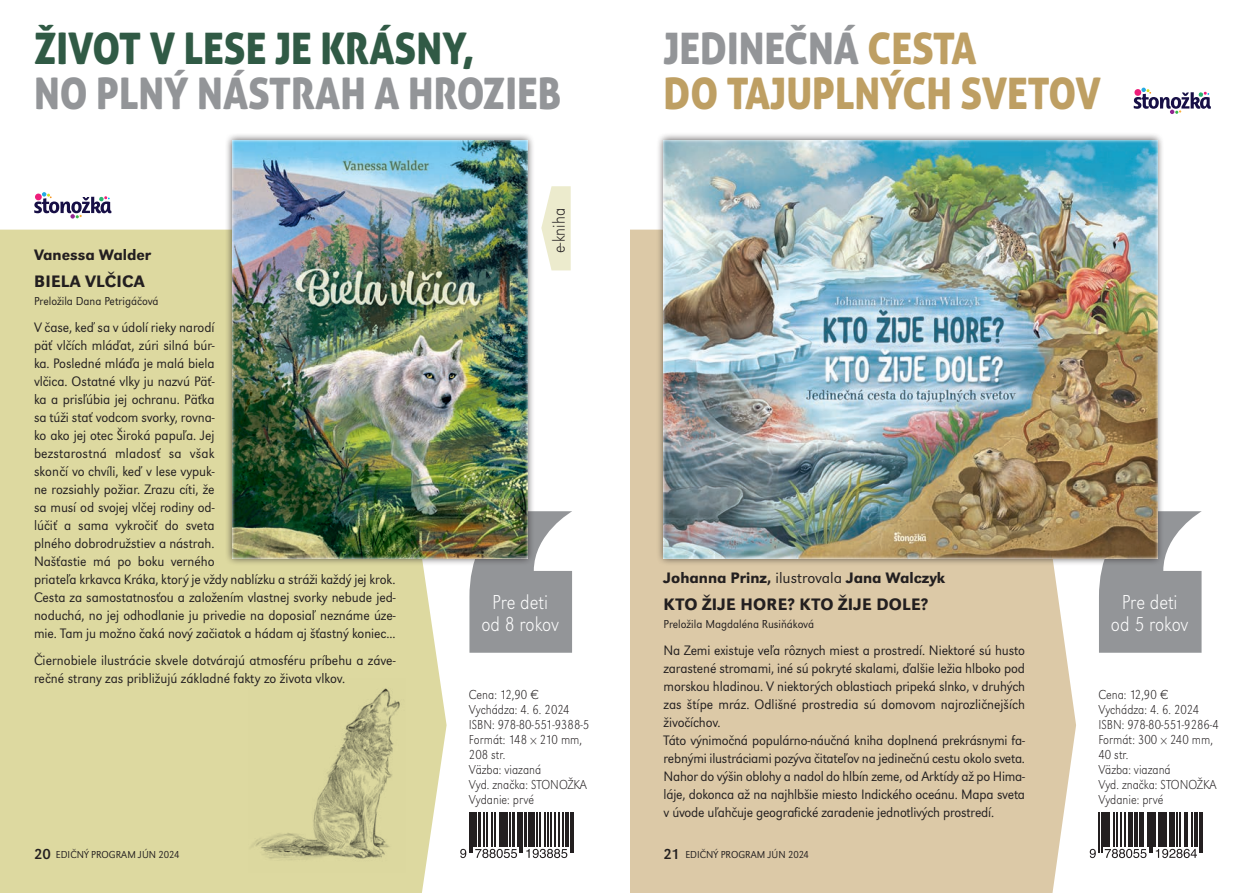
<style>
.page{position:relative;width:1259px;height:893px;background:#fff}
.page>*{position:absolute;margin:0;border:0;box-sizing:border-box;transform-origin:0 0}
.Headline{font:43.5px/45px "Aller Display";color:#939598;scale:.9 1}
.Headline-2{font:43.5px/45px "Aller Display";color:#be9f63;scale:.9 1}
.t1{font:300 expanded 21px/22.5px "URW Grotesk TOT";color:#fff;text-align:center;scale:.9 1}
.t2{font:300 expanded 18px "URW Grotesk TOT";color:#231f20;scale:.9 1}
.Titul{font:500 17.25px "URW Grotesk TOT";letter-spacing:.015em;color:#231f20}
.Autor{font:500 15.75px "URW Grotesk TOT";color:#231f20}
.t3{font:15px "URW Grotesk TOT";color:#231f20}
.Text{font:300 14.25px/18px "URW Grotesk TOT";letter-spacing:-.005em;color:#231f20;text-align:justify;scale:.95 1}
.Data{font:300 expanded 13.5px "URW Grotesk TOT";color:#231f20;scale:.9 1}
.Titul-2{font:300 12px "URW Grotesk TOT";color:#231f20;scale:.95 1}
.t4{font:300 10.5px "URW Grotesk TOT";letter-spacing:.005em;color:#231f20;scale:.95 1}
.s1{color:#305a45}
.s2{color:#939598}
.s3{font-weight:300}
</style>
<div class="page">
<div style="left:630px;top:230px;width:446px;height:663px;background:#dcc9a7"></div>
<hr style="left:1099px;top:812px;width:1px;height:41px;background:#231f20">
<hr style="left:1101px;top:812px;width:1px;height:41px;background:#231f20">
<hr style="left:1103px;top:812px;width:3px;height:34px;background:#231f20">
<hr style="left:1107px;top:812px;width:2px;height:34px;background:#231f20">
<hr style="left:1113px;top:812px;width:1px;height:34px;background:#231f20">
<hr style="left:1116px;top:812px;width:1px;height:34px;background:#231f20">
<hr style="left:1120px;top:812px;width:1px;height:34px;background:#231f20">
<hr style="left:1124px;top:812px;width:1px;height:34px;background:#231f20">
<hr style="left:1128px;top:812px;width:2px;height:34px;background:#231f20">
<hr style="left:1131px;top:812px;width:1px;height:34px;background:#231f20">
<hr style="left:1134px;top:812px;width:3px;height:34px;background:#231f20">
<hr style="left:1139px;top:812px;width:1px;height:34px;background:#231f20">
<hr style="left:1141px;top:812px;width:2px;height:34px;background:#231f20">
<hr style="left:1147px;top:812px;width:1px;height:34px;background:#231f20">
<hr style="left:1149px;top:812px;width:1px;height:41px;background:#231f20">
<hr style="left:1151px;top:812px;width:1px;height:41px;background:#231f20">
<hr style="left:1153px;top:812px;width:2px;height:34px;background:#231f20">
<hr style="left:1158px;top:812px;width:2px;height:34px;background:#231f20">
<hr style="left:1161px;top:812px;width:3px;height:34px;background:#231f20">
<hr style="left:1165px;top:812px;width:1px;height:34px;background:#231f20">
<hr style="left:1169px;top:812px;width:2px;height:34px;background:#231f20">
<hr style="left:1172px;top:812px;width:2px;height:34px;background:#231f20">
<hr style="left:1176px;top:812px;width:1px;height:34px;background:#231f20">
<hr style="left:1179px;top:812px;width:1px;height:34px;background:#231f20">
<hr style="left:1184px;top:812px;width:1px;height:34px;background:#231f20">
<hr style="left:1186px;top:812px;width:1px;height:34px;background:#231f20">
<hr style="left:1191px;top:812px;width:2px;height:34px;background:#231f20">
<hr style="left:1194px;top:812px;width:3px;height:34px;background:#231f20">
<hr style="left:1199px;top:812px;width:1px;height:41px;background:#231f20">
<hr style="left:1201px;top:812px;width:1px;height:41px;background:#231f20">
<svg style="left:1089px;top:849px;width:6px;height:9px"></svg>
<svg style="left:1104px;top:849px;width:42px;height:9px"></svg>
<svg style="left:1155px;top:849px;width:42px;height:9px"></svg>
<svg style="left:1099px;top:511px;width:102px;height:142px;background:#a2a4a7"></svg>
<div style="left:656px;top:133px;width:508px;height:433px;background:#231f20;opacity:.75"></div>
<img style="left:663px;top:139px;width:495px;height:420px">
<svg style="left:1133px;top:88px;width:77px;height:26px"></svg>
<div style="left:1134px;top:89px;width:7px;height:7px;background:#ee1e7b;border-radius:50%"></div>
<div style="left:0;top:230px;width:446px;height:663px;background:#ddd9a0"></div>
<hr style="left:469px;top:812px;width:1px;height:41px;background:#231f20">
<hr style="left:471px;top:812px;width:2px;height:41px;background:#231f20">
<hr style="left:474px;top:812px;width:3px;height:34px;background:#231f20">
<hr style="left:478px;top:812px;width:2px;height:34px;background:#231f20">
<hr style="left:484px;top:812px;width:1px;height:34px;background:#231f20">
<hr style="left:487px;top:812px;width:1px;height:34px;background:#231f20">
<hr style="left:491px;top:812px;width:1px;height:34px;background:#231f20">
<hr style="left:494px;top:812px;width:1px;height:34px;background:#231f20">
<hr style="left:499px;top:812px;width:2px;height:34px;background:#231f20">
<hr style="left:502px;top:812px;width:1px;height:34px;background:#231f20">
<hr style="left:504px;top:812px;width:4px;height:34px;background:#231f20">
<hr style="left:510px;top:812px;width:1px;height:34px;background:#231f20">
<hr style="left:512px;top:812px;width:2px;height:34px;background:#231f20">
<hr style="left:517px;top:812px;width:1px;height:34px;background:#231f20">
<hr style="left:520px;top:812px;width:1px;height:41px;background:#231f20">
<hr style="left:522px;top:812px;width:1px;height:41px;background:#231f20">
<hr style="left:524px;top:812px;width:2px;height:34px;background:#231f20">
<hr style="left:528px;top:812px;width:3px;height:34px;background:#231f20">
<hr style="left:532px;top:812px;width:3px;height:34px;background:#231f20">
<hr style="left:536px;top:812px;width:1px;height:34px;background:#231f20">
<hr style="left:539px;top:812px;width:1px;height:34px;background:#231f20">
<hr style="left:545px;top:812px;width:1px;height:34px;background:#231f20">
<hr style="left:547px;top:812px;width:1px;height:34px;background:#231f20">
<hr style="left:550px;top:812px;width:1px;height:34px;background:#231f20">
<hr style="left:555px;top:812px;width:1px;height:34px;background:#231f20">
<hr style="left:558px;top:812px;width:1px;height:34px;background:#231f20">
<hr style="left:562px;top:812px;width:1px;height:34px;background:#231f20">
<hr style="left:565px;top:812px;width:4px;height:34px;background:#231f20">
<hr style="left:570px;top:812px;width:1px;height:41px;background:#231f20">
<hr style="left:572px;top:812px;width:1px;height:41px;background:#231f20">
<svg style="left:460px;top:849px;width:6px;height:9px"></svg>
<svg style="left:475px;top:849px;width:42px;height:9px"></svg>
<svg style="left:526px;top:849px;width:41px;height:9px"></svg>
<svg style="left:469px;top:511px;width:103px;height:142px;background:#a3a5a7"></svg>
<div style="left:225px;top:133px;width:310px;height:433px;background:#231f20;opacity:.75"></div>
<img style="left:231px;top:139px;width:298px;height:420px">
<svg style="left:34px;top:192px;width:77px;height:27px"></svg>
<div style="left:35px;top:194px;width:7px;height:6px;background:#ee1e7b;border-radius:50%"></div>
<img style="left:248px;top:678px;width:157px;height:194px">
<svg style="left:541px;top:186px;width:30px;height:84px"></svg>
<p class="Headline" style="left:34px;top:26px;width:587px"><span class="s1">ŽIVOT V LESE JE KRÁSNY,<br></span>NO PLNÝ NÁSTRAH A HROZIEB</p>
<p class="Autor" style="left:34px;top:245px;width:119px">Vanessa Walder</p>
<p class="Titul" style="left:34px;top:271px;width:112px">BIELA VLČICA</p>
<p class="Titul-2" style="left:34px;top:294px;width:133px">Preložila Dana Petrigáčová</p>
<p class="Text" style="left:34px;top:318px;width:382px;text-align:left">V čase, keď sa v údolí rieky narodí<br>päť vlčích mláďat, zúri silná búr-<br>ka. Posledné mláďa je malá biela<br>vlčica. Ostatné vlky ju nazvú Päť-<br>ka a prisľúbia jej ochranu. Päťka<br>sa túži stať vodcom svorky, rovna-<br>ko ako jej otec Široká papuľa. Jej<br>bezstarostná mladosť sa však<br>skon čí vo chvíli, keď v lese vypuk-<br>ne rozsiahly požiar. Zrazu cíti, že<br>sa musí od svojej vlčej rodiny od-<br>lúčiť a sama vykročiť do sveta<br>plné ho dobrodružstiev a nástrah.<br>Našťastie má po boku verného<br>priateľa krkavca Kráka, ktorý je vždy nablízku a stráži každý jej krok.<br>Cesta za samostatnosťou a založením vlastnej svorky nebude jed&shy;noduchá, no jej odhodlanie ju privedie na doposiaľ neznáme úze&shy;mie. Tam ju možno čaká nový začiatok a hádam aj šťastný koniec...</p>
<p class="Text" style="left:34px;top:651px;width:382px">Čiernobiele ilustrácie skvele dotvárajú atmosféru príbehu a záve&shy;rečné strany zas približujú základné fakty zo života vlkov.</p>
<p class="t3" style="left:34px;top:846px;width:18px">20</p>
<p class="t4" style="left:56px;top:849px;width:132px">EDIČNÝ PROGRAM JÚN 2024</p>
<p class="t2" style="left:548px;top:253px;width:52px;rotate:-90deg">e-kniha</p>
<p class="t1" style="left:481px;top:590px;width:88px">Pre deti od 8 rokov</p>
<p class="Data" style="left:469px;top:686px;width:80px">Cena: 12,90 €</p>
<p class="Data" style="left:469px;top:701px;width:113px">Vychádza: 4. 6. 2024</p>
<p class="Data" style="left:469px;top:716px;width:135px">ISBN: 978-80-551-9388-5</p>
<p class="Data" style="left:469px;top:731px;width:127px">Formát: 148 × 210 mm,</p>
<p class="Data" style="left:469px;top:746px;width:42px">208 str.</p>
<p class="Data" style="left:469px;top:761px;width:82px">Väzba: viazaná</p>
<p class="Data" style="left:469px;top:776px;width:133px">Vyd. značka: STONOŽKA</p>
<p class="Data" style="left:469px;top:791px;width:74px">Vydanie: prvé</p>
<p class="Headline-2" style="left:663px;top:26px;width:488px"><span class="s2">JEDINEČNÁ</span> CESTA<br>DO TAJUPLNÝCH SVETOV</p>
<p class="Autor" style="left:663px;top:569px;width:283px">Johanna Prinz, <span class="s3">ilustrovala</span> Jana Walczyk</p>
<p class="Titul" style="left:663px;top:594px;width:266px">KTO ŽIJE HORE? KTO ŽIJE DOLE?</p>
<p class="Titul-2" style="left:663px;top:617px;width:160px">Preložila Magdaléna Rusiňáková</p>
<p class="Text" style="left:663px;top:641px;width:382px">Na Zemi existuje veľa rôznych miest a prostredí. Niektoré sú husto zarastené stromami, iné sú pokryté skalami, ďalšie ležia hlboko pod morskou hladinou. V niektorých oblastiach pripeká slnko, v druhých zas štípe mráz. Odlišné prostredia sú domovom najrozličnejších živočíchov.</p>
<p class="Text" style="left:663px;top:731px;width:382px">Táto výnimočná populárno-náučná kniha doplnená prekrásnymi fa&shy;rebnými ilustráciami pozýva čitateľov na jedinečnú cestu okolo sveta.<br>Nahor do výšin oblohy a nadol do hlbín zeme, od Arktídy až po Hima&shy;láje, dokonca až na najhlbšie miesto Indického oceánu. Mapa sveta v úvode uľahčuje geografické zaradenie jednotlivých prostredí.</p>
<p class="t3" style="left:663px;top:846px;width:18px">21</p>
<p class="t4" style="left:685px;top:849px;width:132px">EDIČNÝ PROGRAM JÚN 2024</p>
<p class="t1" style="left:1111px;top:590px;width:88px">Pre deti od 5 rokov</p>
<p class="Data" style="left:1098px;top:686px;width:80px">Cena: 12,90 €</p>
<p class="Data" style="left:1098px;top:701px;width:113px">Vychádza: 4. 6. 2024</p>
<p class="Data" style="left:1098px;top:716px;width:135px">ISBN: 978-80-551-9286-4</p>
<p class="Data" style="left:1098px;top:731px;width:129px">Formát: 300 × 240 mm,</p>
<p class="Data" style="left:1098px;top:746px;width:35px">40 str.</p>
<p class="Data" style="left:1098px;top:761px;width:82px">Väzba: viazaná</p>
<p class="Data" style="left:1098px;top:776px;width:133px">Vyd. značka: STONOŽKA</p>
<p class="Data" style="left:1098px;top:791px;width:74px">Vydanie: prvé</p>
</div>
